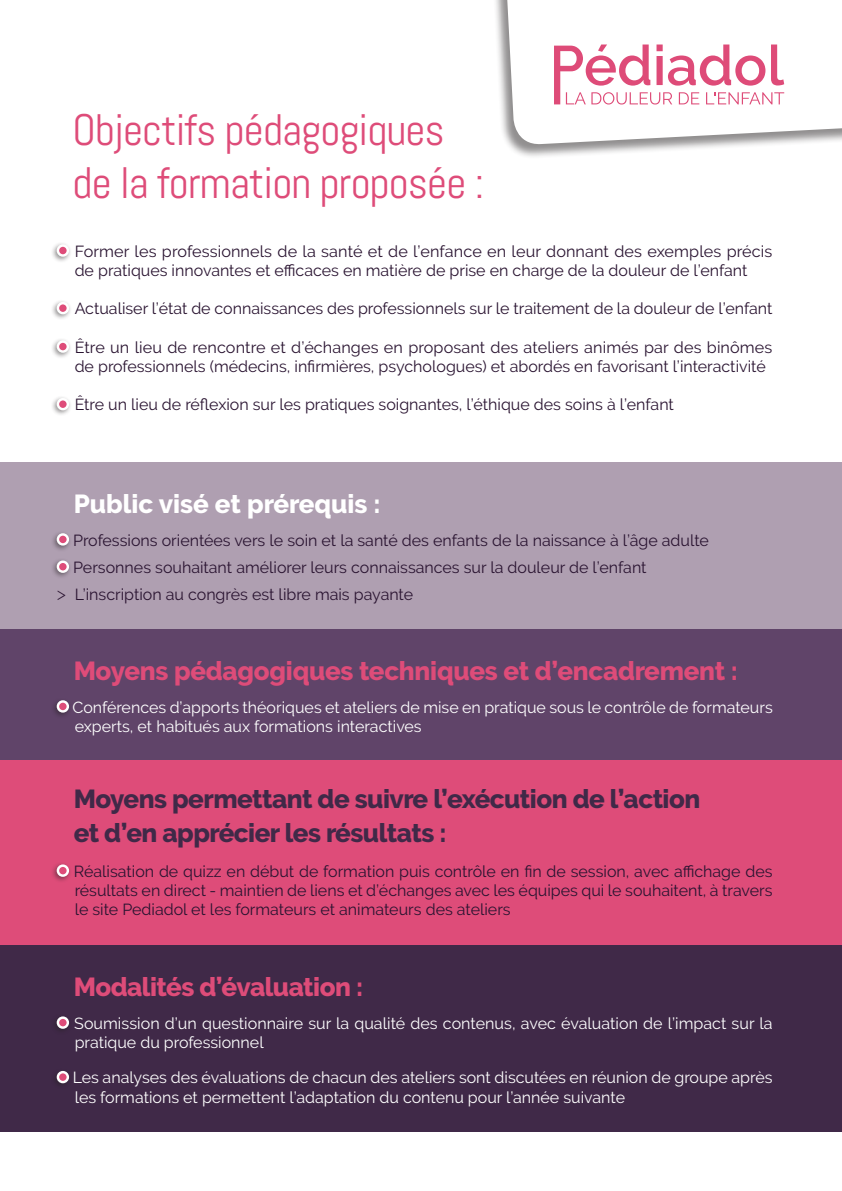
<style>
.page{position:relative;width:842px;height:1191px;background:#fff}
.page>*{position:absolute;margin:0;border:0;box-sizing:border-box;transform-origin:0 0}
.t1{font:44px/52.8px "Abel";letter-spacing:-.02em;color:#de4c79}
.t2{font:800 26px/33.6px "Raleway";letter-spacing:-.02em;color:#402948}
.t3{font:800 26px "Raleway";letter-spacing:-.01em;color:#de4c79}
.t4{font:800 26px "Raleway";color:#fff}
.t5{font:16px/19.2px "Raleway";color:#2a1431}
.t6{font:16px/19.2px "Raleway";color:#fff}
.s1{font-weight:300;font-size:18px}
</style>
<div class="page">
<div style="left:0;top:462px;width:842px;height:168px;background:#af9fb1"></div>
<div style="left:0;top:630px;width:842px;height:130px;background:#604469"></div>
<div style="left:0;top:760px;width:842px;height:186px;background:#de4c79"></div>
<div style="left:0;top:946px;width:842px;height:186px;background:#402948"></div>
<div style="left:492px;top:0;width:350px;height:159px;background:#231f20;opacity:.5"></div>
<svg style="left:505px;top:0;width:337px;height:145px"></svg>
<svg style="left:554px;top:44px;width:230px;height:60px"></svg>
<div style="left:50px;top:241px;width:22px;height:22px;background:#231f20;opacity:.5"></div>
<svg style="left:58px;top:245px;width:10px;height:10px"></svg>
<div style="left:57px;top:244px;width:12px;height:13px;border:2px solid #fff;border-radius:50%"></div>
<div style="left:50px;top:299px;width:22px;height:21px;background:#231f20;opacity:.5"></div>
<div style="left:58px;top:303px;width:10px;height:10px;background:#de4c79;border-radius:50%"></div>
<div style="left:57px;top:302px;width:12px;height:12px;border:2px solid #fff;border-radius:50%"></div>
<div style="left:50px;top:337px;width:22px;height:22px;background:#231f20;opacity:.5"></div>
<svg style="left:58px;top:341px;width:10px;height:10px"></svg>
<div style="left:57px;top:340px;width:12px;height:13px;border:2px solid #fff;border-radius:50%"></div>
<div style="left:50px;top:395px;width:22px;height:21px;background:#231f20;opacity:.5"></div>
<div style="left:58px;top:399px;width:10px;height:10px;background:#de4c79;border-radius:50%"></div>
<div style="left:57px;top:398px;width:12px;height:12px;border:2px solid #fff;border-radius:50%"></div>
<div style="left:50px;top:697px;width:22px;height:21px;background:#231f20;opacity:.5"></div>
<div style="left:58px;top:701px;width:10px;height:10px;background:#de4c79;border-radius:50%"></div>
<div style="left:57px;top:700px;width:12px;height:12px;border:2px solid #fff;border-radius:50%"></div>
<div style="left:50px;top:861px;width:22px;height:22px;background:#231f20;opacity:.5"></div>
<svg style="left:58px;top:865px;width:10px;height:10px"></svg>
<div style="left:57px;top:864px;width:12px;height:13px;border:2px solid #fff;border-radius:50%"></div>
<div style="left:50px;top:1013px;width:22px;height:21px;background:#231f20;opacity:.5"></div>
<div style="left:58px;top:1017px;width:10px;height:10px;background:#de4c79;border-radius:50%"></div>
<div style="left:57px;top:1016px;width:12px;height:12px;border:2px solid #fff;border-radius:50%"></div>
<div style="left:50px;top:1067px;width:22px;height:22px;background:#231f20;opacity:.5"></div>
<div style="left:58px;top:1072px;width:10px;height:10px;background:#de4c79;border-radius:50%"></div>
<div style="left:57px;top:1071px;width:12px;height:12px;border:2px solid #fff;border-radius:50%"></div>
<div style="left:50px;top:530px;width:22px;height:21px;background:#231f20;opacity:.5"></div>
<div style="left:58px;top:534px;width:10px;height:10px;background:#de4c79;border-radius:50%"></div>
<div style="left:57px;top:533px;width:12px;height:12px;border:2px solid #fff;border-radius:50%"></div>
<div style="left:50px;top:557px;width:22px;height:22px;background:#231f20;opacity:.5"></div>
<svg style="left:58px;top:562px;width:10px;height:9px"></svg>
<div style="left:57px;top:560px;width:12px;height:13px;border:2px solid #fff;border-radius:50%"></div>
<h1 class="t1" style="left:73px;top:104px;width:413px">Objectifs pédagogiques de la formation proposée :</h1>
<p class="t5" style="left:75px;top:241px;width:699px">Former les professionnels de la santé et de l’enfance en leur donnant des exemples précis de pratiques innovantes et efficaces en matière de prise en charge de la douleur de l’enfant</p>
<p class="t5" style="left:75px;top:299px;width:699px">Actualiser l’état de connaissances des professionnels sur le traitement de la douleur de l’enfant</p>
<p class="t5" style="left:75px;top:337px;width:699px">Être un lieu de rencontre et d’échanges en proposant des ateliers animés par des binômes de professionnels (médecins, infirmières, psychologues) et abordés en favorisant l’interactivité</p>
<p class="t5" style="left:75px;top:395px;width:601px">Être un lieu de réflexion sur les pratiques soignantes, l’éthique des soins à l’enfant</p>
<h2 class="t4" style="left:74px;top:489px;width:308px">Public visé et prérequis :</h2>
<p class="t5" style="left:73px;top:530px;width:637px">Professions orientées vers le soin et la santé des enfants de la naissance à l’âge adulte</p>
<p class="t5" style="left:73px;top:557px;width:575px">Personnes souhaitant améliorer leurs connaissances sur la douleur de l’enfant</p>
<p class="t5" style="left:57px;top:585px;width:358px"><span class="s1">&gt;</span> L’inscription au congrès est libre mais payante</p>
<h2 class="t3" style="left:74px;top:655px;width:666px">Moyens pédagogiques techniques et d’encadrement :</h2>
<p class="t6" style="left:73px;top:697px;width:702px">Conférences d’apports théoriques et ateliers de mise en pratique sous le contrôle de formateurs experts, et habitués aux formations interactives</p>
<h2 class="t2" style="left:74px;top:782px;width:628px">Moyens permettant de suivre l’exécution de l’action et d’en apprécier les résultats :</h2>
<p class="t5" style="left:74px;top:861px;width:700px;text-align:justify">Réalisation de quizz en début de formation puis contrôle en fin de session, avec affichage des résultats en direct - maintien de liens et d’échanges avec les équipes qui le souhaitent, à travers le site Pediadol et les formateurs et animateurs des ateliers</p>
<h2 class="t3" style="left:74px;top:971px;width:291px">Modalités d’évaluation :</h2>
<p class="t6" style="left:74px;top:1013px;width:700px">Soumission d’un questionnaire sur la qualité des contenus, avec évaluation de l’impact sur la pratique du professionnel</p>
<p class="t6" style="left:73px;top:1068px;width:701px">Les analyses des évaluations de chacun des ateliers sont discutées en réunion de groupe après les formations et permettent l’adaptation du contenu pour l’année suivante</p>
</div>
